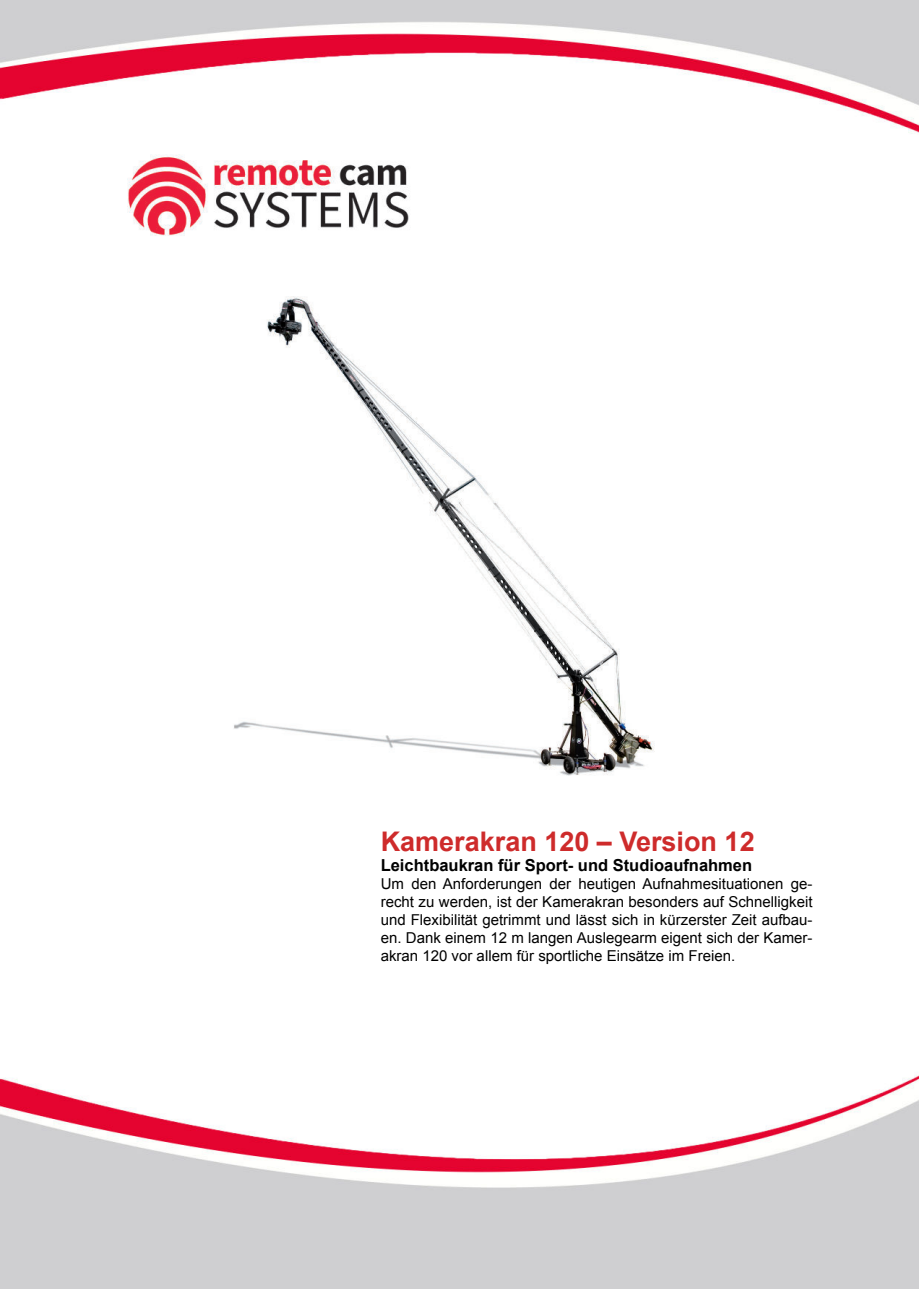
<style>
.page{position:relative;width:919px;height:1289px;background:#fff}
.page>*{position:absolute;margin:0;border:0;box-sizing:border-box;transform-origin:0 0}
.t1{font:700 27px "Arial";color:#ce2b2b}
.t2{font:700 16.5px "Arial";color:#000}
.t3{font:15px/18px "Arial";color:#000;text-align:justify}
</style>
<div class="page">
<img style="left:0;top:0;width:918px;height:1288px">
<img style="left:175px;top:245px;width:574px;height:573px">
<img style="left:106px;top:132px;width:322px;height:113px">
<h1 class="t1" style="left:380px;top:831px;width:375px">Kamerakran 120 – Version 12</h1>
<p class="t2" style="left:380px;top:859px;width:373px">Leichtbaukran für Sport- und Studioaufnahmen</p>
<p class="t3" style="left:380px;top:876px;width:433px">Um den Anforderungen der heutigen Aufnahmesituationen ge&shy;recht zu werden, ist der Kamerakran besonders auf Schnelligkeit und Flexibilität getrimmt und lässt sich in kürzerster Zeit aufbau&shy;en. Dank einem 12 m langen Auslegearm eigent sich der Kamer&shy;akran 120 vor allem für sportliche Einsätze im Freien.</p>
</div>
